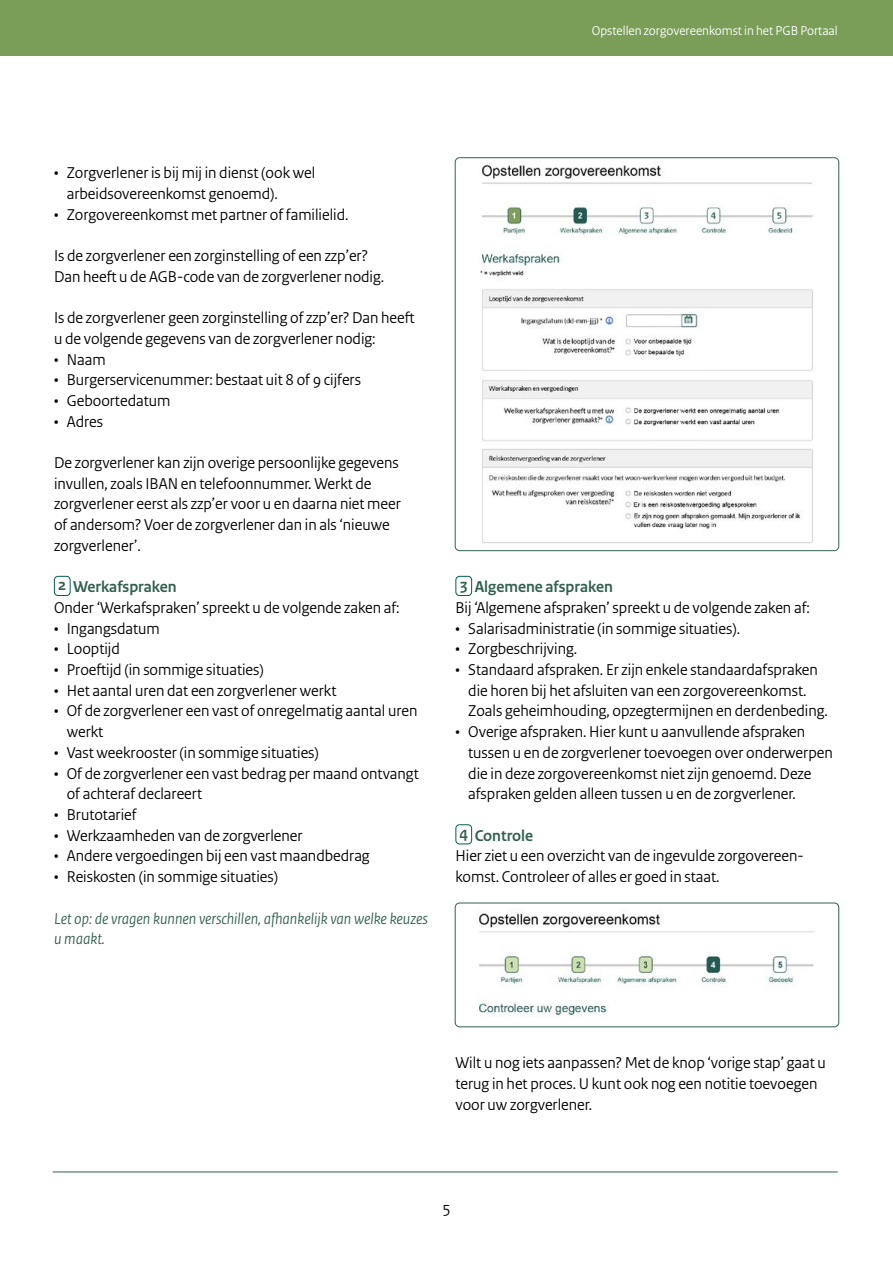
<style>
.page{position:relative;width:893px;height:1263px;background:#fff}
.page>*{position:absolute;margin:0;border:0;box-sizing:border-box;transform-origin:0 0}
.Bodyteksten_opsommin{font:16.5px/20.7px "Rijksoverheid Sans Heading";color:#000}
.Bodyteksten{font:16.5px/20.7px "Rijksoverheid Sans Heading";color:#000}
.Body_Cursief{font:italic 16.5px/20.7px "Rijksoverheid Sans Heading";color:#336051}
.Subkopje_groen{font:700 16.5px "Rijksoverheid Sans Heading";color:#336051}
.Nummer_groen_vlak{font:700 16.5px "Rijksoverheid Sans Heading";color:#336051}
.Paginanummer{font:16.5px "Rijksoverheid Sans Heading";color:#000}
.Titel_groene_vlak_re{font:13.5px "Rijksoverheid Sans Heading";color:#fff}
</style>
<div class="page">
<div style="left:0;top:0;width:893px;height:55px;background:#7a9e58"></div>
<div style="left:54px;top:576px;width:17px;height:20px;border:1px solid #005c54;border-radius:4px"></div>
<div style="left:455px;top:576px;width:17px;height:20px;border:1px solid #005c54;border-radius:4px"></div>
<div style="left:455px;top:824px;width:17px;height:20px;border:1px solid #005c54;border-radius:4px"></div>
<hr style="left:53px;top:1171px;width:785px;height:1px;background:#336051">
<img style="left:480px;top:164px;width:333px;height:380px">
<div style="left:455px;top:158px;width:384px;height:393px;border:1px solid #336051;border-radius:4px"></div>
<img style="left:477px;top:910px;width:337px;height:107px">
<div style="left:455px;top:903px;width:384px;height:124px;border:1px solid #336051;border-radius:4px"></div>
<p class="Titel_groene_vlak_re" style="left:592px;top:22px;width:247px">Opstellen zorgovereenkomst in het PGB Portaal</p>
<p class="Bodyteksten_opsommin" style="left:67px;top:163px;width:250px;text-indent:-13px">• Zorgverlener is bij mij in dienst (ook wel arbeidsovereenkomst genoemd).</p>
<p class="Bodyteksten_opsommin" style="left:54px;top:204px;width:296px">• Zorgovereenkomst met partner of familielid.</p>
<p class="Bodyteksten" style="left:54px;top:245px;width:332px">Is de zorgverlener een zorginstelling of een zzp’er?<br>Dan heeft u de AGB-code van de zorgverlener nodig.</p>
<p class="Bodyteksten" style="left:54px;top:308px;width:362px">Is de zorgverlener geen zorginstelling of zzp’er? Dan heeft u de volgende gegevens van de zorgverlener nodig:</p>
<p class="Bodyteksten_opsommin" style="left:54px;top:349px;width:53px">• Naam</p>
<p class="Bodyteksten_opsommin" style="left:54px;top:370px;width:308px">• Burgerservicenummer: bestaat uit 8 of 9 cijfers</p>
<p class="Bodyteksten_opsommin" style="left:54px;top:390px;width:118px">• Geboortedatum</p>
<p class="Bodyteksten_opsommin" style="left:54px;top:411px;width:51px">• Adres</p>
<p class="Bodyteksten" style="left:54px;top:452px;width:348px">De zorgverlener kan zijn overige persoonlijke gegevens invullen, zoals IBAN en telefoonnummer. Werkt de zorgverlener eerst als zzp’er voor u en daarna niet meer of andersom? Voer de zorgverlener dan in als ‘nieuwe zorgverlener’.</p>
<p class="Nummer_groen_vlak" style="left:58px;top:575px;width:10px">2</p>
<h2 class="Subkopje_groen" style="left:73px;top:578px;width:105px">Werkafspraken</h2>
<p class="Bodyteksten" style="left:54px;top:597px;width:347px">Onder ‘Werkafspraken’ spreekt u de volgende zaken af:</p>
<p class="Bodyteksten_opsommin" style="left:54px;top:618px;width:107px">• Ingangsdatum</p>
<p class="Bodyteksten_opsommin" style="left:54px;top:639px;width:67px">• Looptijd</p>
<p class="Bodyteksten_opsommin" style="left:54px;top:659px;width:211px">• Proeftijd (in sommige situaties)</p>
<p class="Bodyteksten_opsommin" style="left:54px;top:680px;width:284px">• Het aantal uren dat een zorgverlener werkt</p>
<p class="Bodyteksten_opsommin" style="left:67px;top:701px;width:352px;text-indent:-13px">• Of de zorgverlener een vast of onregelmatig aantal uren werkt</p>
<p class="Bodyteksten_opsommin" style="left:54px;top:742px;width:266px">• Vast weekrooster (in sommige situaties)</p>
<p class="Bodyteksten_opsommin" style="left:67px;top:763px;width:353px;text-indent:-13px">• Of de zorgverlener een vast bedrag per maand ontvangt of achteraf declareert</p>
<p class="Bodyteksten_opsommin" style="left:54px;top:804px;width:84px">• Brutotarief</p>
<p class="Bodyteksten_opsommin" style="left:54px;top:825px;width:250px">• Werkzaamheden van de zorgverlener</p>
<p class="Bodyteksten_opsommin" style="left:54px;top:846px;width:317px">• Andere vergoedingen bij een vast maandbedrag</p>
<p class="Bodyteksten_opsommin" style="left:54px;top:866px;width:226px">• Reiskosten (in sommige situaties)</p>
<p class="Body_Cursief" style="left:54px;top:908px;width:375px">Let op: de vragen kunnen verschillen, afhankelijk van welke keuzes u maakt.</p>
<p class="Nummer_groen_vlak" style="left:460px;top:575px;width:9px">3</p>
<h2 class="Subkopje_groen" style="left:475px;top:578px;width:140px">Algemene afspraken</h2>
<p class="Bodyteksten" style="left:455px;top:597px;width:356px">Bij ‘Algemene afspraken’ spreekt u de volgende zaken af:</p>
<p class="Bodyteksten_opsommin" style="left:455px;top:618px;width:286px">• Salarisadministratie (in sommige situaties).</p>
<p class="Bodyteksten_opsommin" style="left:455px;top:639px;width:123px">• Zorgbeschrijving.</p>
<p class="Bodyteksten_opsommin" style="left:468px;top:659px;width:361px;text-indent:-13px">• Standaard afspraken. Er zijn enkele standaardafspraken die horen bij het afsluiten van een zorgovereenkomst.<br>Zoals geheimhouding, opzegtermijnen en derdenbeding.</p>
<p class="Bodyteksten_opsommin" style="left:468px;top:722px;width:366px;text-indent:-13px">• Overige afspraken. Hier kunt u aanvullende afspraken tussen u en de zorgverlener toevoegen over onderwerpen die in deze zorgovereenkomst niet zijn genoemd. Deze afspraken gelden alleen tussen u en de zorgverlener.</p>
<p class="Nummer_groen_vlak" style="left:459px;top:824px;width:10px">4</p>
<h2 class="Subkopje_groen" style="left:475px;top:826px;width:60px">Controle</h2>
<p class="Bodyteksten" style="left:455px;top:846px;width:350px">Hier ziet u een overzicht van de ingevulde zorgovereen&shy;komst. Controleer of alles er goed in staat.</p>
<p class="Bodyteksten" style="left:455px;top:1053px;width:372px">Wilt u nog iets aanpassen? Met de knop ‘vorige stap’ gaat u terug in het proces. U kunt ook nog een notitie toevoegen voor uw zorgverlener.</p>
<p class="Paginanummer" style="left:443px;top:1198px;width:9px">5</p>
</div>
